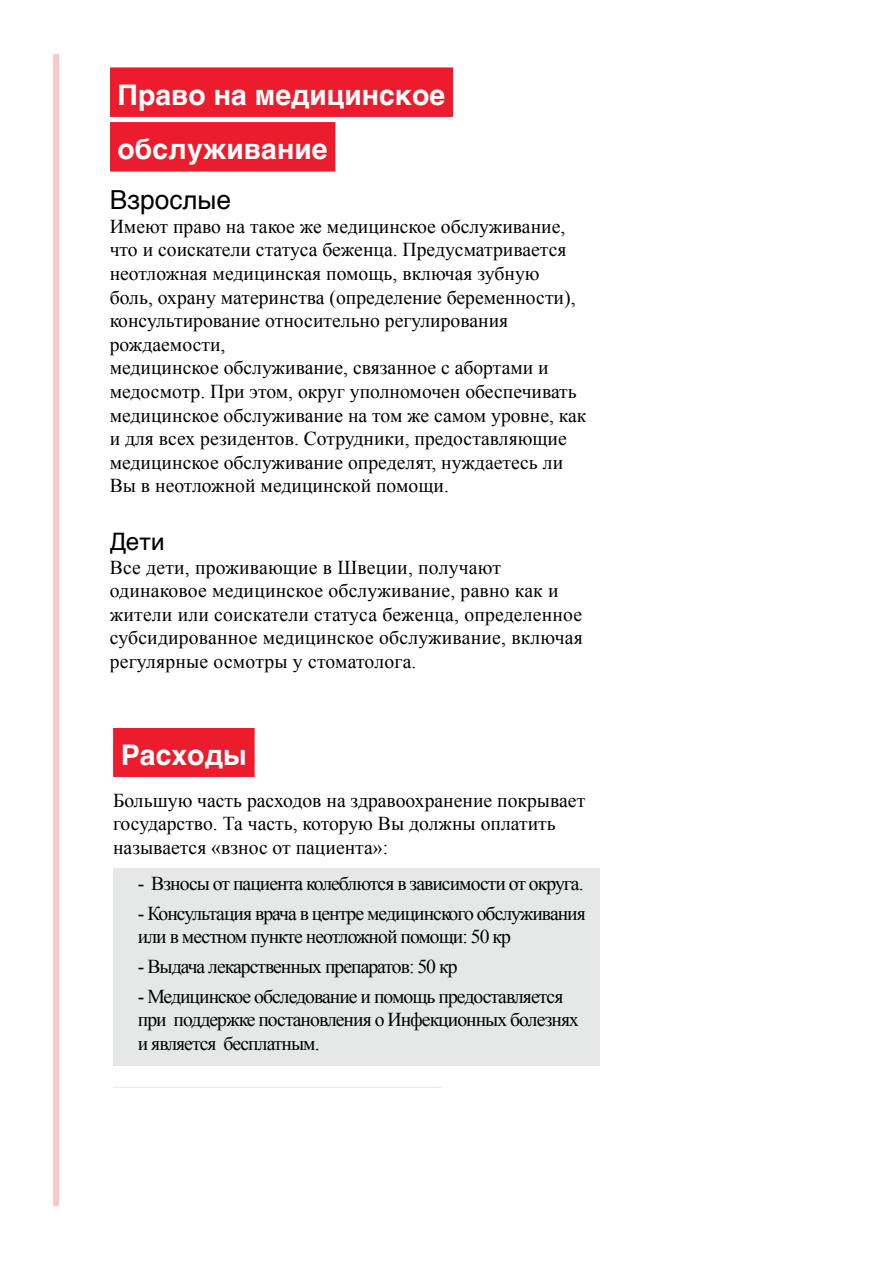
<style>
.page{position:relative;width:893px;height:1263px;background:#fff}
.page>*{position:absolute;margin:0;border:0;box-sizing:border-box;transform-origin:0 0}
.t1{font:700 28.35px/54.6px "Helvetica";color:#fff}
.t2{font:26.25px "Helvetica";color:#000001}
.t3{font:24px "Helvetica";color:#000001}
.t4{font:19.65px/23.5px "Times New Roman";color:#000001}
.t5{font:19.65px/23.5px "Times New Roman";letter-spacing:-.05em;color:#000001}
</style>
<div class="page">
<div style="left:113px;top:868px;width:486px;height:198px;background:#e6e8e7"></div>
<hr style="left:113px;top:1088px;width:328px;height:1px;background:#ec1c2d">
<div style="left:113px;top:728px;width:142px;height:49px;background:#ec1c2d"></div>
<div style="left:53px;top:54px;width:6px;height:1152px;background:#fac9c7"></div>
<div style="left:110px;top:68px;width:343px;height:49px;background:#ec1c2d"></div>
<div style="left:110px;top:122px;width:225px;height:50px;background:#ec1c2d"></div>
<hr style="left:760px;top:429px;width:1px;height:50px;background:#ec1c2d">
<hr style="left:760px;top:69px;width:1px;height:50px;background:#ec1c2d">
<h1 class="t1" style="left:118px;top:68px;width:329px">Право на медицинское обслуживание</h1>
<h2 class="t2" style="left:110px;top:180px;width:123px">Взрослые</h2>
<p class="t4" style="left:110px;top:214px;width:478px">Имеют право на такое же медицинское обслуживание, что и соискатели статуса беженца. Предусматривается неотложная медицинская помощь, включая зубную боль, охрану материнства (определение беременности), консультирование относительно регулирования рождаемости,<br>медицинское обслуживание, связанное с абортами и медосмотр. При этом, округ уполномочен обеспечивать медицинское обслуживание на том же самом уровне, как и для всех резидентов. Сотрудники, предоставляющие медицинское обслуживание определят, нуждаетесь ли Вы в неотложной медицинской помощи.</p>
<p class="t3" style="left:110px;top:523px;width:56px">Дети</p>
<p class="t4" style="left:110px;top:555px;width:474px">Все дети, проживающие в Швеции, получают одинаковое медицинское обслуживание, равно как и жители или соискатели статуса беженца, определенное субсидированное медицинское обслуживание, включая регулярные осмотры у стоматолога.</p>
<h1 class="t1" style="left:121px;top:728px;width:127px">Расходы</h1>
<p class="t4" style="left:113px;top:788px;width:474px">Большую часть расходов на здравоохранение покрывает государство. Та часть, которую Вы должны оплатить называется «взнос от пациента»:</p>
<p class="t5" style="left:138px;top:871px;width:447px">- Взносы от пациента колеблются в зависимости от округа.</p>
<p class="t5" style="left:138px;top:901px;width:449px">- Консультация врача в центре медицинского обслуживания или в местном пункте неотложной помощи: 50 кр</p>
<p class="t5" style="left:138px;top:954px;width:321px">- Выдача лекарственных препаратов: 50 кр</p>
<p class="t5" style="left:138px;top:984px;width:443px">- Медицинское обследование и помощь предоставляется при поддержке постановления о Инфекционных болезнях и является бесплатным.</p>
</div>
